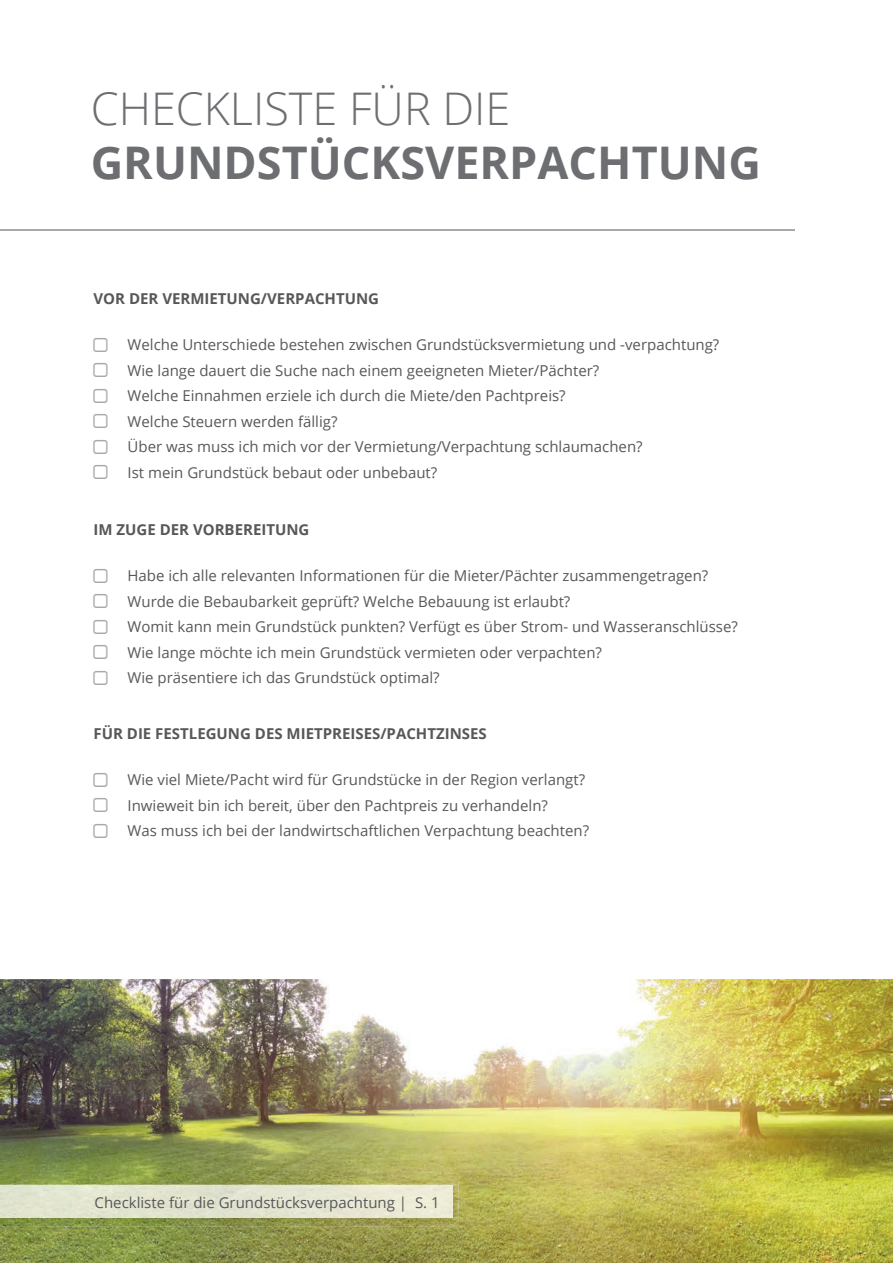
<style>
.page{position:relative;width:893px;height:1263px;background:#fff}
.page>*{position:absolute;margin:0;border:0;box-sizing:border-box;transform-origin:0 0}
.t1{font:700 45px "Open Sans";color:#6d6e71}
.t2{font:300 45px "Open Sans";color:#6d6e71}
.t3{font:15px/25.5px "Open Sans";color:#57585a}
.t4{font:700 15px "Open Sans";color:#57585a}
</style>
<div class="page">
<img style="left:0;top:979px;width:893px;height:284px">
<hr style="left:0;top:229px;width:794px;height:1px;background:#a8a9ad">
<img style="left:0;top:1184px;width:459px;height:42px">
<img style="left:0;top:1185px;width:452px;height:32px">
<h1 class="t2" style="left:91px;top:83px;width:421px">CHECKLISTE FÜR DIE</h1>
<h1 class="t1" style="left:91px;top:137px;width:672px">GRUNDSTÜCKSVERPACHTUNG</h1>
<p class="t4" style="left:94px;top:290px;width:287px">VOR DER VERMIETUNG/VERPACHTUNG</p>
<p class="t3" style="left:128px;top:334px;width:593px">Welche Unterschiede bestehen zwischen Grundstücksvermietung und -verpachtung?<br>Wie lange dauert die Suche nach einem geeigneten Mieter/Pächter?<br>Welche Einnahmen erziele ich durch die Miete/den Pachtpreis?<br>Welche Steuern werden fällig?<br>Über was muss ich mich vor der Vermietung/Verpachtung schlaumachen?<br>Ist mein Grundstück bebaut oder unbebaut?</p>
<p class="t4" style="left:94px;top:521px;width:217px">IM ZUGE DER VORBEREITUNG</p>
<p class="t3" style="left:128px;top:564px;width:612px">Habe ich alle relevanten Informationen für die Mieter/Pächter zusammengetragen?<br>Wurde die Bebaubarkeit geprüft? Welche Bebauung ist erlaubt?<br>Womit kann mein Grundstück punkten? Verfügt es über Strom- und Wasseranschlüsse?<br>Wie lange möchte ich mein Grundstück vermieten oder verpachten?<br>Wie präsentiere ich das Grundstück optimal?</p>
<p class="t4" style="left:94px;top:725px;width:395px">FÜR DIE FESTLEGUNG DES MIETPREISES/PACHTZINSES</p>
<p class="t3" style="left:128px;top:768px;width:463px">Wie viel Miete/Pacht wird für Grundstücke in der Region verlangt?<br>Inwieweit bin ich bereit, über den Pachtpreis zu verhandeln?<br>Was muss ich bei der landwirtschaftlichen Verpachtung beachten?</p>
<p class="t3" style="left:95px;top:1191px;width:347px">Checkliste für die Grundstücksverpachtung | S. 1</p>
</div>
